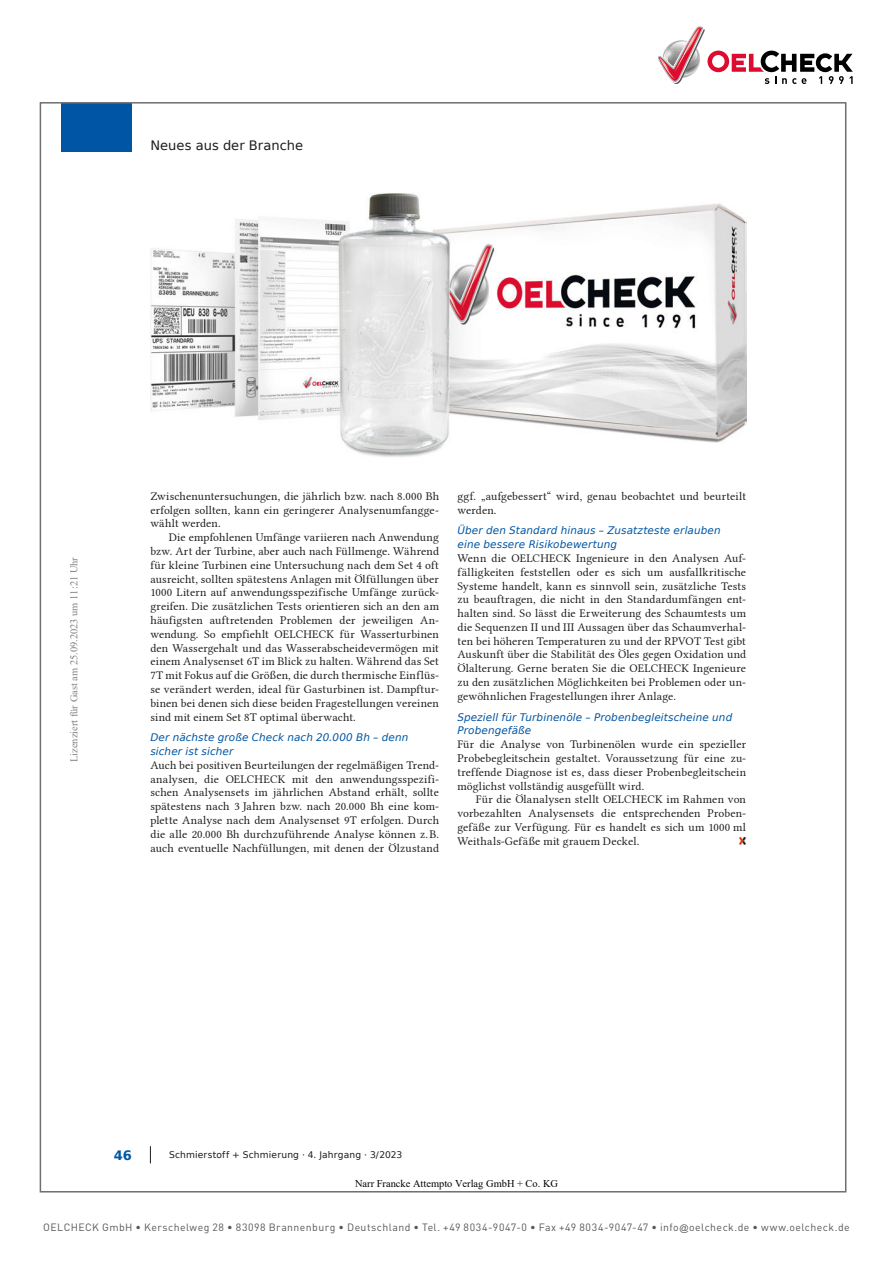
<style>
.page{position:relative;width:893px;height:1263px;background:#fff}
.page>*{position:absolute;margin:0;border:0;box-sizing:border-box;transform-origin:0 0}
.t1{font:13.05px "DejaVu Sans";letter-spacing:.005em;color:#1d1d1b}
.t2{font:700 13.05px "DejaVu Sans";color:#0056a4}
.t3{font:11.7px/13.8px "Lin Libertine";letter-spacing:.01em;color:#1d1d1b;text-align:justify}
.t4{font:11.7px "typoscript narr expert";color:#e63312}
.t5{font:italic 10.5px/13.8px "DejaVu Sans";letter-spacing:.01em;color:#0056a4}
.t6{font:10.5px "DIN Pro";letter-spacing:.04em;color:#575756}
.t7{font:10.5px "Times New Roman";color:rgb(0 0 0/.5)}
.t8{font:10.5px "Times New Roman";color:#000}
.t9{font:9.15px "DejaVu Sans";letter-spacing:.015em;color:#1d1d1b}
.s1{color:#1d1d1b}
.s2{font-family:"Arial";font-size:9px}
</style>
<div class="page">
<svg style="left:658px;top:26px;width:195px;height:58px"></svg>
<svg style="left:150px;top:1147px;width:1px;height:16px"></svg>
<div style="left:62px;top:104px;width:70px;height:48px;background:#0056a4"></div>
<img style="left:150px;top:193px;width:596px;height:264px">
<p class="t1" style="left:150px;top:134px;width:154px">Neues aus der Branche</p>
<p class="t7" style="left:67px;top:762px;width:207px;rotate:-90deg">Lizenziert für Gast am 25.09.2023 um 11:21 Uhr</p>
<p class="t3" style="left:150px;top:488px;width:290px">Zwischenuntersuchungen, die jährlich bzw. nach 8.000 Bh erfolgen sollten, kann ein geringerer Analysenumfangge&shy;wählt werden.</p>
<p class="t3" style="left:150px;top:529px;width:290px;text-indent:18px">Die empfohlenen Umfänge variieren nach Anwendung bzw. Art der Turbine, aber auch nach Füllmenge. Während für kleine Turbinen eine Untersuchung nach dem Set 4 oft ausreicht, sollten spätestens Anlagen mit Ölfüllungen über 1000 Litern auf anwendungsspezifische Umfänge zurück&shy;greifen. Die zusätzlichen Tests orientieren sich an den am häufigsten auftretenden Problemen der jeweiligen An&shy;wendung. So empfiehlt OELCHECK für Wasserturbinen den Wassergehalt und das Wasserabscheidevermögen mit einem Analysenset 6T im Blick zu halten. Während das Set 7T mit Fokus auf die Größen, die durch thermische Einflüs&shy;se verändert werden, ideal für Gasturbinen ist. Dampftur&shy;binen bei denen sich diese beiden Fragestellungen vereinen sind mit einem Set 8T optimal überwacht.</p>
<p class="t5" style="left:150px;top:730px;width:259px">Der nächste große Check nach 20.000 Bh – denn sicher ist sicher</p>
<p class="t3" style="left:150px;top:757px;width:290px">Auch bei positiven Beurteilungen der regelmäßigen Trend&shy;analysen, die OELCHECK mit den anwendungsspezifi&shy;schen Analysensets im jährlichen Abstand erhält, sollte spätestens nach 3 Jahren bzw. nach 20.000 Bh eine kom&shy;plette Analyse nach dem Analysenset 9T erfolgen. Durch die alle 20.000 Bh durchzuführende Analyse können z.B. auch eventuelle Nachfüllungen, mit denen der Ölzustand</p>
<p class="t3" style="left:457px;top:488px;width:290px">ggf. „aufgebessert“ wird, genau beobachtet und beurteilt werden.</p>
<p class="t5" style="left:457px;top:524px;width:265px">Über den Standard hinaus – Zusatzteste erlauben eine bessere Risikobewertung</p>
<p class="t3" style="left:457px;top:550px;width:290px">Wenn die OELCHECK Ingenieure in den Analysen Auf&shy;fälligkeiten feststellen oder es sich um ausfallkritische Systeme handelt, kann es sinnvoll sein, zusätzliche Tests zu beauftragen, die nicht in den Standardumfängen ent&shy;halten sind. So lässt die Erweiterung des Schaumtests um die Sequenzen II und III Aussagen über das Schaumverhal&shy;ten bei höheren Temperaturen zu und der RPVOT Test gibt Auskunft über die Stabilität des Öles gegen Oxidation und Ölalterung. Gerne beraten Sie die OELCHECK Ingenieure zu den zusätzlichen Möglichkeiten bei Problemen oder un&shy;gewöhnlichen Fragestellungen ihrer Anlage.</p>
<p class="t5" style="left:457px;top:710px;width:276px">Speziell für Turbinenöle – Probenbegleitscheine und<br>Probengefäße</p>
<p class="t3" style="left:457px;top:736px;width:290px">Für die Analyse von Turbinenölen wurde ein spezieller Probebegleitschein gestaltet. Voraussetzung für eine zu&shy;treffende Diagnose ist es, dass dieser Probenbegleitschein möglichst vollständig ausgefüllt wird.</p>
<p class="t3" style="left:457px;top:791px;width:290px;text-indent:18px">Für die Ölanalysen stellt OELCHECK im Rahmen von vorbezahlten Analysensets die entsprechenden Proben&shy;gefäße zur Verfügung. Für es handelt es sich um 1000 ml Weithals-Gefäße mit grauem Deckel.</p>
<p class="t4" style="left:739px;top:834px;width:8px">»<span class="s1">«</span></p>
<p class="t2" style="left:114px;top:1144px;width:20px">46</p>
<p class="t9" style="left:169px;top:1147px;width:235px">Schmierstoff + Schmierung · 4. Jahrgang · 3/2023</p>
<p class="t8" style="left:355px;top:1176px;width:205px">Narr Francke Attempto Verlag GmbH + Co. KG</p>
<p class="t6" style="left:43px;top:1220px;width:808px">OELCHECK GmbH • Kerschelweg 28 • 83098 Brannenburg • Deutschland • Tel. +49 8034-9047-0 • Fax +49 8034-9047-47 • info<span class="s2">@</span>oelcheck.de • www.oelcheck.de</p>
</div>
